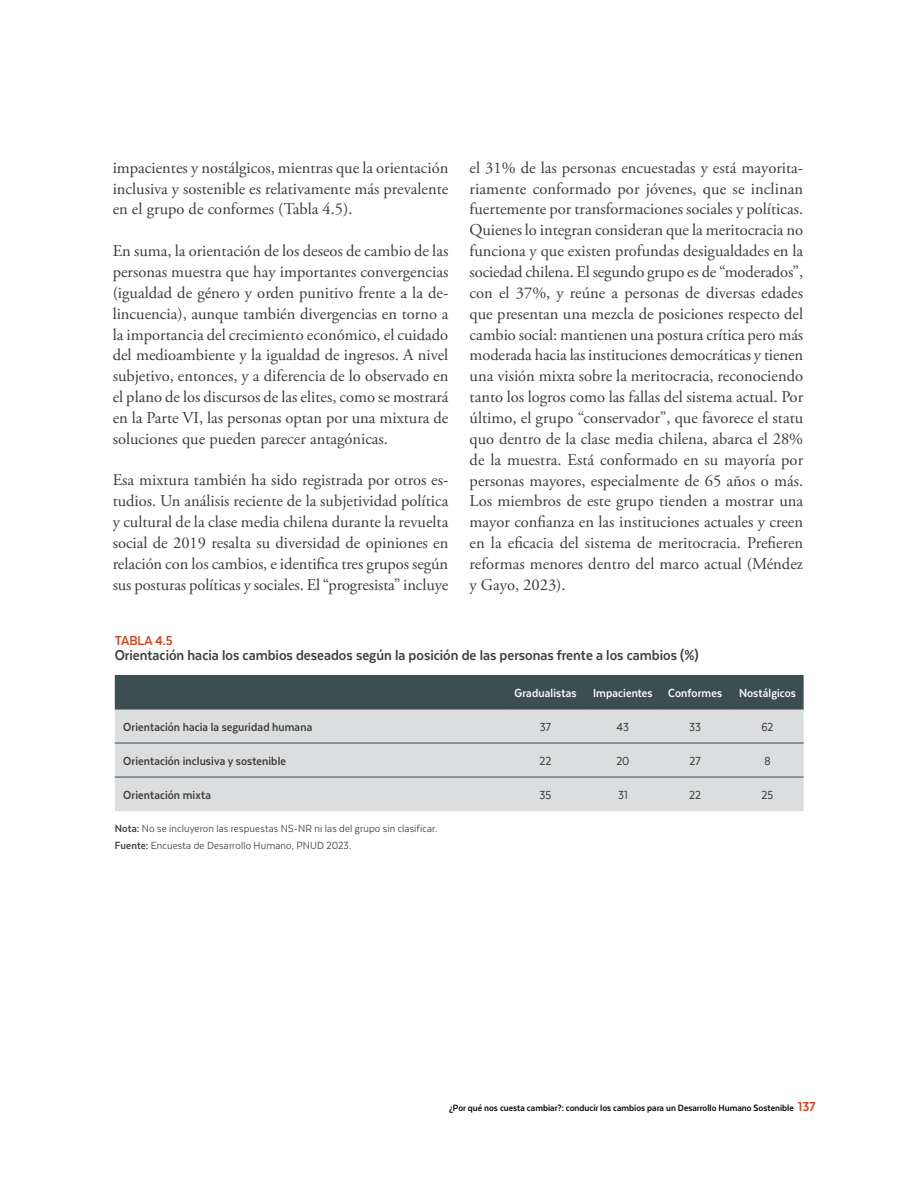
<style>
.page{position:relative;width:918px;height:1188px;background:#fff}
.page>*{position:absolute;margin:0;border:0;box-sizing:border-box;transform-origin:0 0}
.t1{font:16.5px/20.9px "Adobe Garamond Pro";color:#3c3c3b;text-align:justify}
.t2{font:700 16.5px "Texta Narrow";color:#3c3c3b}
.t3{font:700 15px "Texta Narrow";color:#d3411c}
.t4{font:700 13.5px "Texta Narrow";letter-spacing:.01em;color:#3c3c3b}
.t5{font:700 13.5px "Texta Narrow";letter-spacing:.01em;color:#fff}
.t6{font:13.5px "Texta Narrow";letter-spacing:.005em;color:#3c3c3b}
.t7{font:12px/16.5px "Texta Narrow";letter-spacing:.01em;color:#3c3c3b}
.t8{font:700 10.5px "Texta Narrow";color:#000}
.s1{font-weight:700}
.s2{font-size:15px;color:#d3411c}
</style>
<div class="page">
<div style="left:115px;top:675px;width:689px;height:34px;background:#3c4e51"></div>
<div style="left:115px;top:710px;width:689px;height:101px;background:#dcdddf"></div>
<hr style="left:115px;top:709px;width:389px;height:1px;background:#3c4e51">
<hr style="left:504px;top:709px;width:83px;height:1px;background:#3c4e51">
<hr style="left:587px;top:709px;width:72px;height:1px;background:#3c4e51">
<hr style="left:659px;top:709px;width:72px;height:1px;background:#3c4e51">
<hr style="left:731px;top:709px;width:73px;height:1px;background:#3c4e51">
<hr style="left:115px;top:743px;width:389px;height:1px;background:#3c4e51">
<hr style="left:504px;top:743px;width:83px;height:1px;background:#3c4e51">
<hr style="left:587px;top:743px;width:72px;height:1px;background:#3c4e51">
<hr style="left:659px;top:743px;width:72px;height:1px;background:#3c4e51">
<hr style="left:731px;top:743px;width:73px;height:1px;background:#3c4e51">
<hr style="left:115px;top:777px;width:389px;height:1px;background:#3c4e51">
<hr style="left:504px;top:777px;width:83px;height:1px;background:#3c4e51">
<hr style="left:587px;top:777px;width:72px;height:1px;background:#3c4e51">
<hr style="left:659px;top:777px;width:72px;height:1px;background:#3c4e51">
<hr style="left:731px;top:777px;width:73px;height:1px;background:#3c4e51">
<p class="t1" style="left:113px;top:158px;width:337px">impacientes y nostálgicos, mientras que la orientación inclusiva y sostenible es relativamente más prevalente en el grupo de conformes (Tabla 4.5).</p>
<p class="t1" style="left:113px;top:241px;width:337px">En suma, la orientación de los deseos de cambio de las personas muestra que hay importantes convergencias (igualdad de género y orden punitivo frente a la de&shy;lincuencia), aunque también divergencias en torno a la importancia del crecimiento económico, el cuidado del medioambiente y la igualdad de ingresos. A nivel subjetivo, entonces, y a diferencia de lo observado en el plano de los discursos de las elites, como se mostrará en la Parte VI, las personas optan por una mixtura de soluciones que pueden parecer antagónicas.</p>
<p class="t1" style="left:113px;top:470px;width:337px">Esa mixtura también ha sido registrada por otros es&shy;tudios. Un análisis reciente de la subjetividad política y cultural de la clase media chilena durante la revuelta social de 2019 resalta su diversidad de opiniones en relación con los cambios, e identifica tres grupos según sus posturas políticas y sociales. El “progresista” incluye</p>
<p class="t1" style="left:470px;top:158px;width:335px">el 31% de las personas encuestadas y está mayorita&shy;riamente conformado por jóvenes, que se inclinan fuertemente por transformaciones sociales y políticas.<br>Quienes lo integran consideran que la meritocracia no funciona y que existen profundas desigualdades en la sociedad chilena. El segundo grupo es de “moderados”, con el 37%, y reúne a personas de diversas edades que presentan una mezcla de posiciones respecto del cambio social: mantienen una postura crítica pero más moderada hacia las instituciones democráticas y tienen una visión mixta sobre la meritocracia, reconociendo tanto los logros como las fallas del sistema actual. Por último, el grupo “conservador”, que favorece el statu quo dentro de la clase media chilena, abarca el 28% de la muestra. Está conformado en su mayoría por personas mayores, especialmente de 65 años o más.<br>Los miembros de este grupo tienden a mostrar una mayor confianza en las instituciones actuales y creen en la eficacia del sistema de meritocracia. Prefieren reformas menores dentro del marco actual (Méndez y Gayo, 2023).</p>
<p class="t3" style="left:115px;top:633px;width:59px">TABLA 4.5</p>
<p class="t2" style="left:115px;top:647px;width:585px">Orientación hacia los cambios deseados según la posición de las personas frente a los cambios (%)</p>
<p class="t5" style="left:515px;top:686px;width:209px">Gradualistas Impacientes Conformes</p>
<p class="t5" style="left:739px;top:686px;width:58px">Nostálgicos</p>
<p class="t4" style="left:123px;top:720px;width:191px">Orientación hacia la seguridad humana</p>
<p class="t6" style="left:540px;top:720px;width:13px">37</p>
<p class="t6" style="left:617px;top:720px;width:14px">43</p>
<p class="t6" style="left:689px;top:720px;width:13px">33</p>
<p class="t6" style="left:761px;top:720px;width:14px">62</p>
<p class="t4" style="left:123px;top:754px;width:164px">Orientación inclusiva y sostenible</p>
<p class="t6" style="left:540px;top:754px;width:13px">22</p>
<p class="t6" style="left:616px;top:754px;width:15px">20</p>
<p class="t6" style="left:690px;top:754px;width:13px">27</p>
<p class="t6" style="left:764px;top:754px;width:8px">8</p>
<p class="t4" style="left:123px;top:788px;width:89px">Orientación mixta</p>
<p class="t6" style="left:540px;top:788px;width:13px">35</p>
<p class="t6" style="left:618px;top:788px;width:11px">31</p>
<p class="t6" style="left:689px;top:788px;width:13px">22</p>
<p class="t6" style="left:762px;top:788px;width:13px">25</p>
<p class="t7" style="left:115px;top:820px;width:324px"><span class="s1">Nota:</span> No se incluyeron las respuestas NS-NR ni las del grupo sin clasificar.<br><span class="s1">Fuente:</span> Encuesta de Desarrollo Humano, PNUD 2023.</p>
<p class="t8" style="left:449px;top:1103px;width:368px">¿Por qué nos cuesta cambiar?: conducir los cambios para un Desarrollo Humano Sostenible <span class="s2">137</span></p>
</div>
